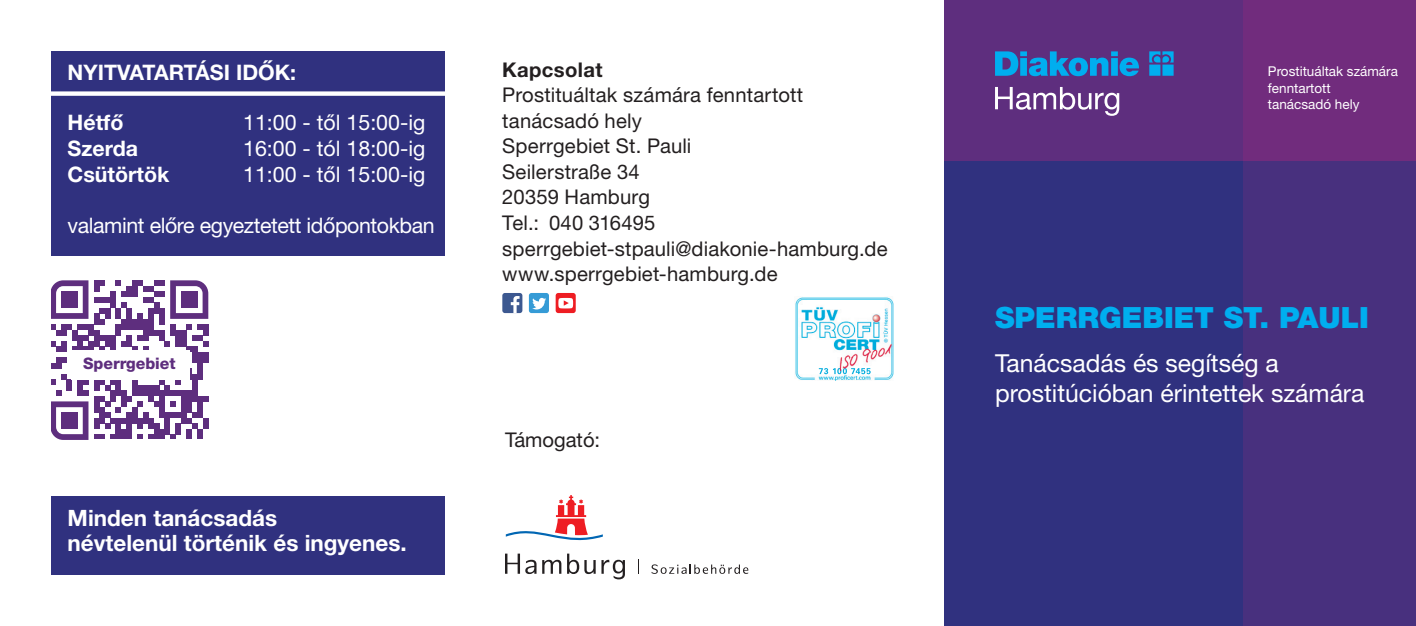
<style>
.page{position:relative;width:1416px;height:626px;background:#fff}
.page>*{position:absolute;margin:0;border:0;box-sizing:border-box;transform-origin:0 0}
.t1{font:900 29.25px "Helvetica Neue LT Pro";color:#00aeef}
.t2{font:24.75px "Helvetica Neue LT Pro";color:#fff}
.Copy_8_5_auf_11_16{font:700 22.5px/25.2px "Helvetica Neue LT Pro";color:#fff}
.t3{font:21.38px "Helvetica Neue LT Pro";color:#fff}
.t4{font:700 21.38px "Helvetica Neue LT Pro";color:#fff}
.t5{font:21.38px "Helvetica Neue LT Pro";letter-spacing:-.02em;color:#fff}
._11_Fliesstext_9pt_4{font:20.25px/25.4px "Helvetica Neue LT Pro";letter-spacing:.01em;color:#231f20}
._12_Zwischentitel_9p{font:700 20.25px "Helvetica Neue LT Pro";letter-spacing:.015em;color:#231f20}
.t6{font:800 15.97px "Helvetica Neue LT Pro";color:#5e2e7e}
.t7{font:13.5px/16.2px "Helvetica Neue LT Pro";color:#fff}
.t8{font:6.3px "Myriad Pro";color:#231f20}
</style>
<div class="page">
<div style="left:51px;top:496px;width:394px;height:78px;background:#30317f"></div>
<div style="left:51px;top:93px;width:394px;height:162px;background:#30317f"></div>
<div style="left:51px;top:51px;width:394px;height:45px;background:#30317f"></div>
<div style="left:48px;top:91px;width:411px;height:5px;background:#fff"></div>
<div style="left:944px;top:83px;width:329px;height:542px;background:#30317f"></div>
<div style="left:1243px;top:89px;width:173px;height:536px;background:#48307e"></div>
<div style="left:944px;top:0;width:329px;height:160px;background:#5e2e7e"></div>
<svg style="left:995px;top:87px;width:124px;height:29px"></svg>
<svg style="left:995px;top:51px;width:179px;height:25px"></svg>
<div style="left:1243px;top:0;width:173px;height:160px;background:#712c7d"></div>
<div style="left:502px;top:293px;width:20px;height:20px;background:#3c5890;border-radius:3px"></div>
<div style="left:529px;top:293px;width:20px;height:20px;background:#359bd6;border-radius:3px"></div>
<div style="left:556px;top:293px;width:20px;height:20px;background:#ee1d23;border-radius:3px"></div>
<svg style="left:558px;top:297px;width:15px;height:11px"></svg>
<svg style="left:532px;top:297px;width:14px;height:12px"></svg>
<svg style="left:511px;top:296px;width:9px;height:17px"></svg>
<img style="left:795px;top:297px;width:99px;height:83px">
<img style="left:819px;top:368px;width:52px;height:6px">
<svg style="left:505px;top:553px;width:31px;height:20px"></svg>
<svg style="left:542px;top:559px;width:19px;height:14px"></svg>
<svg style="left:567px;top:553px;width:58px;height:26px"></svg>
<svg style="left:506px;top:495px;width:97px;height:46px"></svg>
<svg style="left:651px;top:564px;width:97px;height:9px"></svg>
<svg style="left:638px;top:559px;width:1px;height:14px"></svg>
<svg style="left:51px;top:280px;width:157px;height:159px"></svg>
<div style="left:61px;top:291px;width:17px;height:16px;background:#5e2e7e"></div>
<div style="left:181px;top:291px;width:16px;height:16px;background:#5e2e7e"></div>
<div style="left:61px;top:412px;width:17px;height:16px;background:#5e2e7e"></div>
<div style="left:71px;top:349px;width:119px;height:30px;background:#fff"></div>
<p class="t4" style="left:68px;top:59px;width:230px">NYITVATARTÁSI IDŐK:</p>
<p class="t7" style="left:1268px;top:63px;width:132px">Prostituáltak számára fenntartott</p>
<p class="t7" style="left:1268px;top:95px;width:93px">tanácsadó hely</p>
<p class="_12_Zwischentitel_9p" style="left:502px;top:57px;width:102px">Kapcsolat</p>
<p class="_11_Fliesstext_9pt_4" style="left:502px;top:82px;width:303px">Prostituáltak számára fenntartott tanácsadó hely</p>
<p class="_11_Fliesstext_9pt_4" style="left:502px;top:133px;width:191px">Sperrgebiet St. Pauli</p>
<p class="_11_Fliesstext_9pt_4" style="left:502px;top:158px;width:139px">Seilerstraße 34</p>
<p class="_11_Fliesstext_9pt_4" style="left:502px;top:184px;width:149px">20359 Hamburg</p>
<p class="_11_Fliesstext_9pt_4" style="left:502px;top:209px;width:155px">Tel.: 040 316495</p>
<p class="_11_Fliesstext_9pt_4" style="left:502px;top:235px;width:387px">sperrgebiet-stpauli@diakonie-hamburg.de</p>
<p class="_11_Fliesstext_9pt_4" style="left:502px;top:260px;width:277px">www.sperrgebiet-hamburg.de</p>
<p class="t4" style="left:68px;top:109px;width:57px">Hétfő</p>
<p class="t3" style="left:243px;top:109px;width:184px">11:00 - től 15:00-ig</p>
<p class="t4" style="left:68px;top:135px;width:72px">Szerda</p>
<p class="t3" style="left:243px;top:135px;width:184px">16:00 - tól 18:00-ig</p>
<p class="t4" style="left:68px;top:160px;width:103px">Csütörtök</p>
<p class="t3" style="left:243px;top:161px;width:184px">11:00 - től 15:00-ig</p>
<p class="t5" style="left:68px;top:212px;width:368px">valamint előre egyeztetett időpontokban</p>
<p class="t8" style="left:666px;top:268px;width:21px">negativ</p>
<p class="t6" style="left:83px;top:354px;width:94px">Sperrgebiet</p>
<p class="Copy_8_5_auf_11_16" style="left:68px;top:504px;width:341px">Minden tanácsadás<br>névtelenül történik és ingyenes.</p>
<p class="_11_Fliesstext_9pt_4" style="left:505px;top:426px;width:97px">Támogató:</p>
<p class="t1" style="left:995px;top:299px;width:375px">SPERRGEBIET ST. PAULI</p>
<p class="t2" style="left:995px;top:348px;width:285px">Tanácsadás és segítség a</p>
<p class="t2" style="left:995px;top:377px;width:371px">prostitúcióban érintettek számára</p>
</div>
